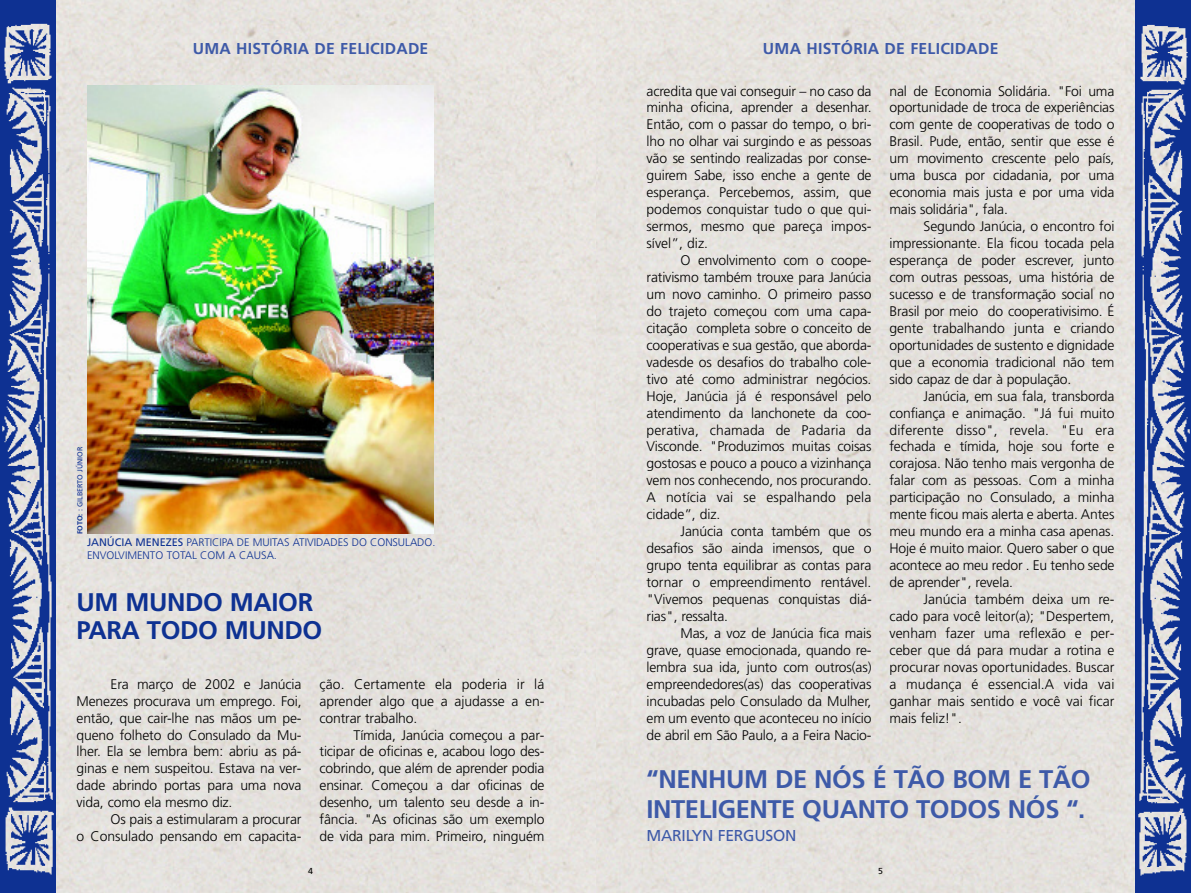
<style>
.page{position:relative;width:1191px;height:893px;background:#fff}
.page>*{position:absolute;margin:0;border:0;box-sizing:border-box;transform-origin:0 0}
.t1{font:700 25.5px/30.6px "Frutiger";letter-spacing:-.015em;color:#3e5aa8}
.t2{font:700 25.5px/28.5px "Frutiger";letter-spacing:-.015em;color:#0e3192}
.t3{font:700 15.75px "Frutiger";letter-spacing:.015em;color:#3e5aa8}
.t4{font:15.75px "Frutiger";letter-spacing:-.015em;color:#3e5aa8}
.t5{font:300 13.95px/17px "Frutiger";letter-spacing:-.01em;color:#000;text-align:justify}
.t6{font:300 10.95px/13.2px "Frutiger";letter-spacing:-.005em;color:#0e3192}
.t7{font:8.7px "Frutiger";color:#000}
.t8{font:7.2px "Frutiger";color:#0e3192}
.s1{font-weight:700}
.s2{font-weight:400}
</style>
<div class="page">
<img style="left:595px;top:0;width:540px;height:893px">
<img style="left:1135px;top:0;width:56px;height:893px">
<div style="left:0;top:0;width:595px;height:893px;background:#e5e2dd"></div>
<img style="left:0;top:0;width:55px;height:893px">
<img style="left:87px;top:85px;width:346px;height:449px">
<p class="t3" style="left:193px;top:43px;width:237px">UMA HISTÓRIA DE FELICIDADE</p>
<p class="t3" style="left:763px;top:43px;width:237px">UMA HISTÓRIA DE FELICIDADE</p>
<p class="t5" style="left:646px;top:83px;width:226px">acredita que vai conseguir – no caso da minha oficina, aprender a desenhar.<br>Então, com o passar do tempo, o bri&shy;lho no olhar vai surgindo e as pessoas vão se sentindo realizadas por conse&shy;guirem Sabe, isso enche a gente de esperança. Percebemos, assim, que podemos conquistar tudo o que qui&shy;sermos, mesmo que pareça impos&shy;sível”, diz.</p>
<p class="t5" style="left:646px;top:253px;width:226px;text-indent:34px">O envolvimento com o coope&shy;rativismo também trouxe para Janúcia um novo caminho. O primeiro passo do trajeto começou com uma capa&shy;citação completa sobre o conceito de cooperativas e sua gestão, que aborda&shy;vadesde os desafios do trabalho cole&shy;tivo até como administrar negócios.<br>Hoje, Janúcia já é responsável pelo atendimento da lanchonete da coo&shy;perativa, chamada de Padaria da Visconde. "Produzimos muitas coisas gostosas e pouco a pouco a vizinhança vem nos conhecendo, nos procurando.<br>A notícia vai se espalhando pela cidade”, diz.</p>
<p class="t5" style="left:646px;top:524px;width:227px;text-indent:34px">Janúcia conta também que os desafios são ainda imensos, que o grupo tenta equilibrar as contas para tornar o empreendimento rentável. "Vivemos pequenas conquistas diá&shy;rias", ressalta.</p>
<p class="t5" style="left:646px;top:626px;width:226px;text-indent:34px">Mas, a voz de Janúcia fica mais grave, quase emocionada, quando re&shy;lembra sua ida, junto com outros(as) empreendedores(as) das cooperativas incubadas pelo Consulado da Mulher, em um evento que aconteceu no início de abril em São Paulo, a a Feira Nacio-</p>
<p class="t5" style="left:889px;top:83px;width:226px">nal de Economia Solidária. "Foi uma oportunidade de troca de experiências com gente de cooperativas de todo o Brasil. Pude, então, sentir que esse é um movimento crescente pelo país, uma busca por cidadania, por uma economia mais justa e por uma vida mais solidária", fala.</p>
<p class="t5" style="left:889px;top:219px;width:226px;text-indent:34px">Segundo Janúcia, o encontro foi impressionante. Ela ficou tocada pela esperança de poder escrever, junto com outras pessoas, uma história de sucesso e de transformação social no Brasil por meio do cooperativisimo. É gente trabalhando junta e criando oportunidades de sustento e dignidade que a economia tradicional não tem sido capaz de dar à população.</p>
<p class="t5" style="left:889px;top:388px;width:227px;text-indent:34px">Janúcia, em sua fala, transborda confiança e animação. "Já fui muito diferente disso", revela. "Eu era fechada e tímida, hoje sou forte e corajosa. Não tenho mais vergonha de falar com as pessoas. Com a minha participação no Consulado, a minha mente ficou mais alerta e aberta. Antes meu mundo era a minha casa apenas.<br>Hoje é muito maior. Quero saber o que acontece ao meu redor . Eu tenho sede de aprender", revela.</p>
<p class="t5" style="left:889px;top:592px;width:226px;text-indent:34px">Janúcia também deixa um re&shy;cado para você leitor(a); "Despertem, venham fazer uma reflexão e per&shy;ceber que dá para mudar a rotina e procurar novas oportunidades. Buscar a mudança é essencial.A vida vai ganhar mais sentido e você vai ficar mais feliz!".</p>
<p class="t8" style="left:77px;top:534px;width:89px;rotate:-90deg"><span class="s1">FOTO:</span> : GILBERTO JÚNIOR</p>
<p class="t6" style="left:87px;top:537px;width:350px"><span class="s2">JANÚCIA MENEZES</span> PARTICIPA DE MUITAS ATIVIDADES DO CONSULADO.<br>ENVOLVIMENTO TOTAL COM A CAUSA.</p>
<h1 class="t2" style="left:77px;top:590px;width:247px">UM MUNDO MAIOR<br>PARA TODO MUNDO</h1>
<p class="t5" style="left:319px;top:676px;width:226px">ção. Certamente ela poderia ir lá aprender algo que a ajudasse a en&shy;contrar trabalho.</p>
<p class="t5" style="left:319px;top:727px;width:226px;text-indent:34px">Tímida, Janúcia começou a par&shy;ticipar de oficinas e, acabou logo des&shy;cobrindo, que além de aprender podia ensinar. Começou a dar oficinas de desenho, um talento seu desde a in&shy;fância. "As oficinas são um exemplo de vida para mim. Primeiro, ninguém</p>
<p class="t5" style="left:77px;top:676px;width:226px;text-indent:34px">Era março de 2002 e Janúcia Menezes procurava um emprego. Foi, então, que cair-lhe nas mãos um pe&shy;queno folheto do Consulado da Mu&shy;lher. Ela se lembra bem: abriu as pá&shy;ginas e nem suspeitou. Estava na ver&shy;dade abrindo portas para uma nova vida, como ela mesmo diz.</p>
<p class="t5" style="left:77px;top:812px;width:226px;text-align:right">Os pais a estimularam a procurar<br>o Consulado pensando em capacita-</p>
<h1 class="t1" style="left:646px;top:765px;width:446px">“NENHUM DE NÓS É TÃO BOM E TÃO<br>INTELIGENTE QUANTO TODOS NÓS “.</h1>
<p class="t4" style="left:646px;top:830px;width:151px">MARILYN FERGUSON</p>
<p class="t7" style="left:308px;top:867px;width:6px">4</p>
<p class="t7" style="left:878px;top:867px;width:6px">5</p>
</div>
